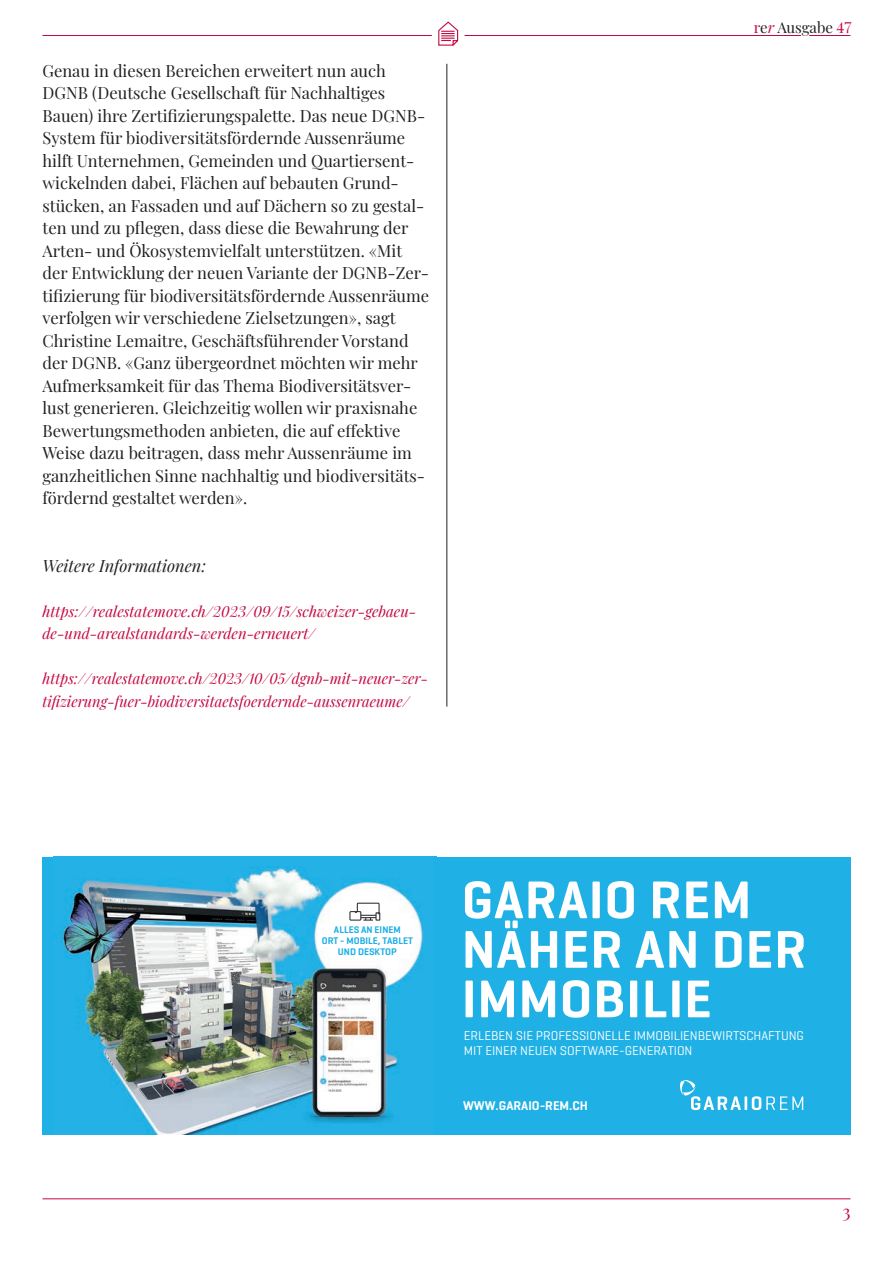
<style>
.page{position:relative;width:893px;height:1263px;background:#fff}
.page>*{position:absolute;margin:0;border:0;box-sizing:border-box;transform-origin:0 0}
.t1{font:600 54px/49.5px "Geogrotesque";letter-spacing:.015em;color:#fff}
.t2{font:18px "Playfair Display";color:#c40941}
.inhalt{font:16.5px/22.5px "Playfair Display";color:#231f20}
.inhalt-2{font:italic 16.5px "Playfair Display";color:#231f20}
.inhalt-3{font:italic 15px/22.5px "Playfair Display";color:#c40941}
.t3{font:15px "Playfair Display";letter-spacing:-.005em;color:#231f20}
.t4{font:12.9px/15px "Geogrotesque";letter-spacing:-.005em;color:#fff}
.t5{font:600 12.9px "Geogrotesque";color:#fff}
.t6{font:600 9.75px/10.6px "Geogrotesque";color:#1fb0e6;text-align:center}
.s1{color:#c40941}
.s2{font-style:italic;color:#c40941}
</style>
<div class="page">
<hr style="left:446px;top:64px;width:1px;height:642px;background:#231f20">
<div style="left:43px;top:857px;width:808px;height:277px;background:#1fb0e6"></div>
<img style="left:53px;top:867px;width:371px;height:267px">
<hr style="left:744px;top:1096px;width:3px;height:14px;background:#fff">
<svg style="left:752px;top:1096px;width:51px;height:14px"></svg>
<svg style="left:680px;top:1080px;width:61px;height:30px"></svg>
<div style="left:357px;top:903px;width:22px;height:15px;border:1px solid #231f20"></div>
<div style="left:350px;top:912px;width:11px;height:8px;background:#fff"></div>
<div style="left:350px;top:911px;width:11px;height:9px;border:1px solid #231f20"></div>
<svg style="left:355px;top:912px;width:25px;height:9px"></svg>
<hr style="left:43px;top:35px;width:758px;height:1px;background:#c40941">
<hr style="left:43px;top:1198px;width:807px;height:1px;background:#c40941">
<hr style="left:809px;top:35px;width:41px;height:1px;background:#c40941">
<svg style="left:432px;top:21px;width:33px;height:25px"></svg>
<p class="inhalt" style="left:43px;top:58px;width:388px">Genau in diesen Bereichen erweitert nun auch DGNB (Deutsche Gesellschaft für Nachhaltiges Bauen) ihre Zertifizierungspalette. Das neue DGNB-System für biodiversitätsfördernde Aussenräume hilft Unternehmen, Gemeinden und Quartiersent&shy;wickelnden dabei, Flächen auf bebauten Grund&shy;stücken, an Fassaden und auf Dächern so zu gestal&shy;ten und zu pflegen, dass diese die Bewahrung der Arten- und Ökosystemvielfalt unterstützen. «Mit der Entwicklung der neuen Variante der DGNB-Zer&shy;tifizierung für biodiversitätsfördernde Aussenräume verfolgen wir verschiedene Zielsetzungen», sagt Christine Lemaitre, Geschäftsführender Vorstand der DGNB. «Ganz übergeordnet möchten wir mehr Aufmerksamkeit für das Thema Biodiversitätsver&shy;lust generieren. Gleichzeitig wollen wir praxisnahe Bewertungsmethoden anbieten, die auf effektive Weise dazu beitragen, dass mehr Aussenräume im ganzheitlichen Sinne nachhaltig und biodiversitäts&shy;fördernd gestaltet werden».</p>
<p class="inhalt-2" style="left:43px;top:553px;width:165px">Weitere Informationen:</p>
<p class="inhalt-3" style="left:43px;top:598px;width:375px">https://realestatemove.ch/2023/09/15/schweizer-gebaeu&shy;de-und-arealstandards-werden-erneuert/</p>
<p class="inhalt-3" style="left:43px;top:666px;width:387px">https://realestatemove.ch/2023/10/05/dgnb-mit-neuer-zer&shy;tifizierung-fuer-biodiversitaetsfoerdernde-aussenraeume/</p>
<p class="t3" style="left:754px;top:16px;width:99px"><span class="s1">r</span>e<span class="s2">r</span> Ausgabe <span class="s1">47</span></p>
<p class="t6" style="left:322px;top:924px;width:93px">ALLES AN EINEM<br>ORT - MOBILE, TABLET<br>UND DESKTOP</p>
<p class="t1" style="left:462px;top:874px;width:346px">GARAIO REM<br>NÄHER AN DER<br>IMMOBILIE</p>
<p class="t4" style="left:464px;top:1028px;width:342px">ERLEBEN SIE PROFESSIONELLE IMMOBILIENBEWIRTSCHAFTUNG<br>MIT EINER NEUEN SOFTWARE-GENERATION</p>
<p class="t5" style="left:463px;top:1097px;width:126px">WWW.GARAIO-REM.CH</p>
<p class="t2" style="left:842px;top:1197px;width:10px">3</p>
</div>
